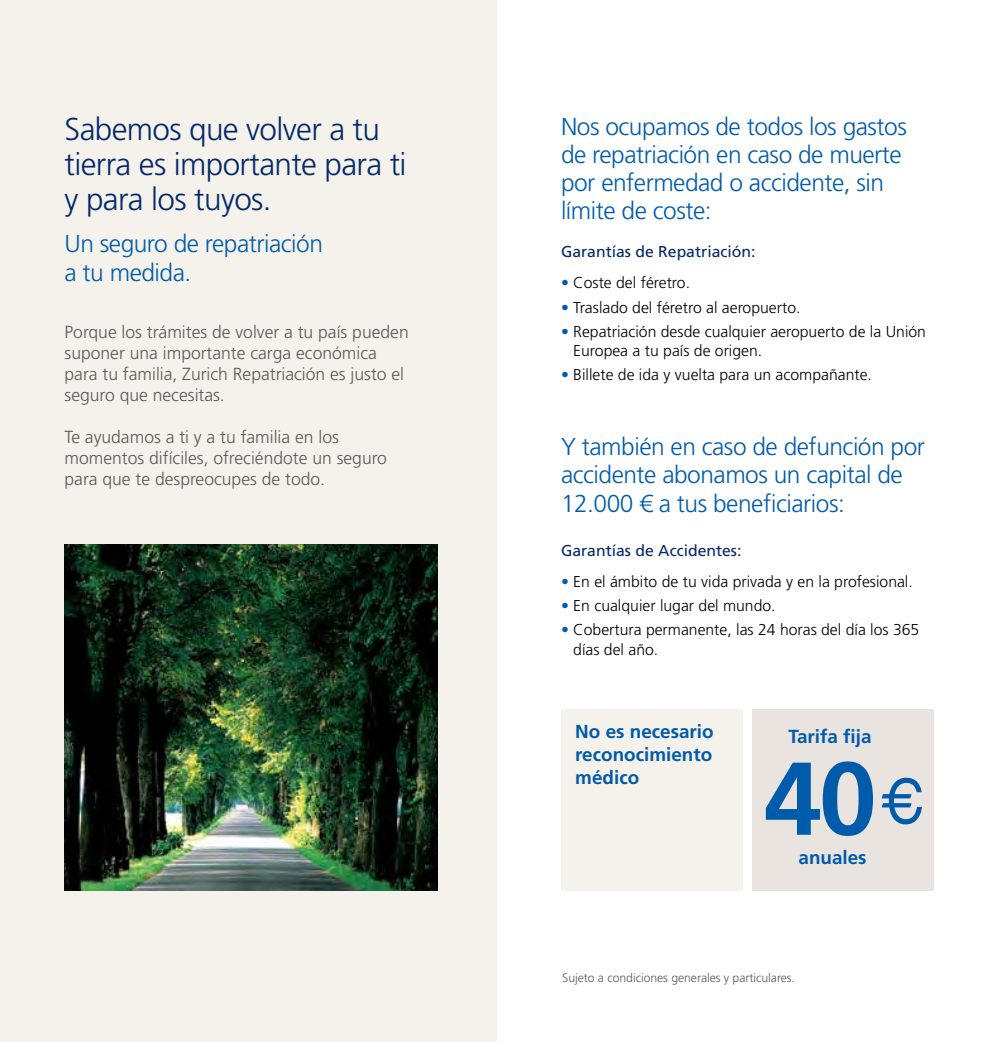
<style>
.page{position:relative;width:993px;height:1042px;background:#fff}
.page>*{position:absolute;margin:0;border:0;box-sizing:border-box;transform-origin:0 0}
.t1{font:300 31.5px/35px "Frutiger LT Std";letter-spacing:-.02em;color:#03296a}
.t2{font:300 24.5px/28.2px "Frutiger LT Std";letter-spacing:-.02em;color:#005baa}
.t3{font:700 18.9px/22.6px "Frutiger LT Std";color:#005baa;text-align:justify}
.t4{font:300 17.5px/21px "Frutiger LT Std";color:#58595b}
.t5{font:300 15.75px/19.2px "Frutiger LT Std";color:#000}
.t6{font:15.75px "Frutiger LT Std";color:#03296a}
.t7{font:300 12.25px "Frutiger LT Std";letter-spacing:-.005em;color:#58595b}
.s1{color:#005baa}
</style>
<div class="page">
<div style="left:0;top:0;width:496px;height:1042px;background:#f5f1eb"></div>
<div style="left:560px;top:709px;width:182px;height:181px;background:#f5f1eb"></div>
<div style="left:751px;top:709px;width:182px;height:181px;background:#e9e4e0"></div>
<svg style="left:765px;top:761px;width:107px;height:75px"></svg>
<svg style="left:881px;top:778px;width:40px;height:46px"></svg>
<img style="left:64px;top:544px;width:373px;height:346px">
<h1 class="t1" style="left:64px;top:112px;width:343px">Sabemos que volver a tu tierra es importante para ti y para los tuyos.</h1>
<h2 class="t2" style="left:561px;top:113px;width:347px">Nos ocupamos de todos los gastos de repatriación en caso de muerte por enfermedad o accidente, sin límite de coste:</h2>
<p class="t6" style="left:561px;top:242px;width:196px">Garantías de Repatriación:</p>
<p class="t5" style="left:561px;top:273px;width:130px"><span class="s1">•</span> Coste del féretro.</p>
<p class="t5" style="left:561px;top:298px;width:241px"><span class="s1">•</span> Traslado del féretro al aeropuerto.</p>
<p class="t5" style="left:573px;top:322px;width:354px;text-indent:-12px"><span class="s1">•</span> Repatriación desde cualquier aeropuerto de la Unión<br>Europea a tu país de origen.</p>
<p class="t5" style="left:561px;top:365px;width:312px"><span class="s1">•</span> Billete de ida y vuelta para un acompañante.</p>
<h2 class="t2" style="left:64px;top:230px;width:260px">Un seguro de repatriación a tu medida.</h2>
<p class="t4" style="left:64px;top:322px;width:345px">Porque los trámites de volver a tu país pueden suponer una importante carga económica para tu familia, Zurich Repatriación es justo el seguro que necesitas.</p>
<p class="t4" style="left:64px;top:427px;width:324px">Te ayudamos a ti y a tu familia en los momentos difíciles, ofreciéndote un seguro para que te despreocupes de todo.</p>
<h2 class="t2" style="left:561px;top:433px;width:365px">Y también en caso de defunción por accidente abonamos un capital de<br>12.000 € a tus beneficiarios:</h2>
<p class="t6" style="left:561px;top:541px;width:182px">Garantías de Accidentes:</p>
<p class="t5" style="left:561px;top:572px;width:353px"><span class="s1">•</span> En el ámbito de tu vida privada y en la profesional.</p>
<p class="t5" style="left:561px;top:596px;width:216px"><span class="s1">•</span> En cualquier lugar del mundo.</p>
<p class="t5" style="left:573px;top:620px;width:347px;text-indent:-12px"><span class="s1">•</span> Cobertura permanente, las 24 horas del día los 365 días del año.</p>
<p class="t3" style="left:575px;top:720px;width:140px">No es necesario reconocimiento médico</p>
<p class="t3" style="left:788px;top:725px;width:84px">Tarifa fija</p>
<p class="t3" style="left:798px;top:846px;width:70px">anuales</p>
<p class="t7" style="left:562px;top:971px;width:234px">Sujeto a condiciones generales y particulares.</p>
</div>
